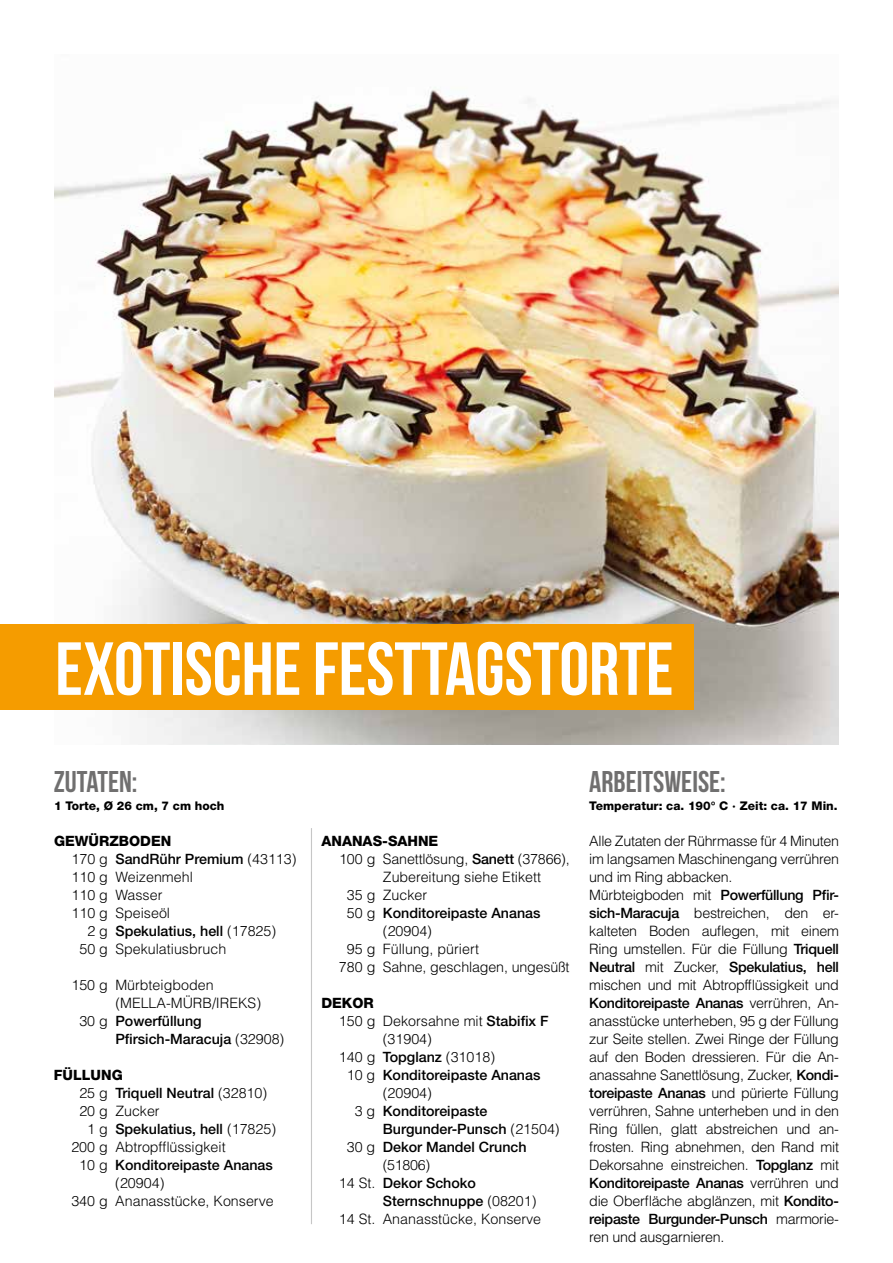
<style>
.page{position:relative;width:893px;height:1263px;background:#fff}
.page>*{position:absolute;margin:0;border:0;box-sizing:border-box;transform-origin:0 0}
.t1{font:75px "Bebas Neue";color:#fff}
.t2{font:30px "Bebas Neue";color:#706f6f}
.t3{font:300 14.25px/18px "Helvetica LT Std";letter-spacing:-.01em;color:#000}
.t4{font:500 14.25px/18px "Helvetica Neue LT Pro";color:#000}
.t5{font:500 14.25px "Helvetica Neue LT Pro";letter-spacing:-.02em;color:#000}
.t6{font:800 14.25px "Helvetica Neue LT Std";color:#000}
.t7{font:800 12px "Helvetica Neue LT Std";color:#000}
.s1{font-family:"Helvetica LT Std";font-weight:300}
.s2{font-family:"Helvetica Neue LT Pro";font-weight:500}
</style>
<div class="page">
<img style="left:54px;top:87px;width:785px;height:657px">
<hr style="left:311px;top:828px;width:1px;height:396px;background:#c6c6c6">
<div style="left:0;top:624px;width:693px;height:85px;background:#f59c00"></div>
<h1 class="t1" style="left:55px;top:628px;width:620px">EXOTISCHE FESTTAGSTORTE</h1>
<h2 class="t2" style="left:54px;top:765px;width:85px">ZUTATEN:</h2>
<p class="t7" style="left:54px;top:799px;width:172px">1 Torte, Ø 26 cm, 7 cm hoch</p>
<p class="t6" style="left:54px;top:832px;width:119px">GEWÜRZBODEN</p>
<p class="t4" style="left:72px;top:850px;width:227px"><span class="s1">170 g</span> SandRühr Premium <span class="s1">(43113)</span></p>
<p class="t3" style="left:72px;top:868px;width:123px">110 g Weizenmehl<br>110 g Wasser<br>110 g Speiseöl</p>
<p class="t4" style="left:87px;top:922px;width:190px"><span class="s1">2 g</span> Spekulatius, hell <span class="s1">(17825)</span></p>
<p class="t3" style="left:79px;top:940px;width:148px">50 g Spekulatiusbruch</p>
<p class="t3" style="left:115px;top:976px;width:147px;text-indent:-44px">150 g Mürbteigboden (MELLA-MÜRB/IREKS)</p>
<p class="t4" style="left:115px;top:1012px;width:170px;text-indent:-36px"><span class="s1">30 g</span> Powerfüllung<br>Pfirsich-Maracuja <span class="s1">(32908)</span></p>
<p class="t6" style="left:54px;top:1066px;width:70px">FÜLLUNG</p>
<p class="t4" style="left:79px;top:1084px;width:189px"><span class="s1">25 g</span> Triquell Neutral <span class="s1">(32810)</span></p>
<p class="t3" style="left:79px;top:1102px;width:82px">20 g Zucker</p>
<p class="t4" style="left:87px;top:1120px;width:190px"><span class="s1">1 g</span> Spekulatius, hell <span class="s1">(17825)</span></p>
<p class="t3" style="left:71px;top:1138px;width:156px">200 g Abtropfflüssigkeit</p>
<p class="t4" style="left:79px;top:1156px;width:195px"><span class="s1">10 g</span> Konditoreipaste Ananas</p>
<p class="t3" style="left:71px;top:1174px;width:204px;text-indent:44px">(20904)<br>340 g Ananasstücke, Konserve</p>
<p class="t6" style="left:321px;top:832px;width:118px">ANANAS-SAHNE</p>
<p class="t3" style="left:339px;top:850px;width:232px">100 g Sanettlösung, <span class="s2">Sanett</span> (37866),</p>
<p class="t3" style="left:383px;top:868px;width:160px">Zubereitung siehe Etikett</p>
<p class="t3" style="left:347px;top:886px;width:82px">35 g Zucker</p>
<p class="t4" style="left:347px;top:904px;width:195px"><span class="s1">50 g</span> Konditoreipaste Ananas</p>
<p class="t3" style="left:383px;top:922px;width:51px">(20904)</p>
<p class="t3" style="left:347px;top:940px;width:134px">95 g Füllung, püriert</p>
<p class="t3" style="left:339px;top:958px;width:232px">780 g Sahne, geschlagen, ungesüßt</p>
<p class="t6" style="left:321px;top:994px;width:54px">DEKOR</p>
<p class="t3" style="left:339px;top:1012px;width:211px">150 g Dekorsahne mit <span class="s2">Stabifix F</span></p>
<p class="t3" style="left:383px;top:1030px;width:51px">(31904)</p>
<p class="t3" style="left:339px;top:1048px;width:158px">140 g <span class="s2">Topglanz</span> (31018)</p>
<p class="t4" style="left:347px;top:1066px;width:195px"><span class="s1">10 g</span> Konditoreipaste Ananas</p>
<p class="t3" style="left:383px;top:1084px;width:51px">(20904)</p>
<p class="t4" style="left:355px;top:1102px;width:134px"><span class="s1">3 g</span> Konditoreipaste</p>
<p class="t4" style="left:383px;top:1120px;width:178px">Burgunder-Punsch <span class="s1">(21504)</span></p>
<p class="t4" style="left:347px;top:1138px;width:181px"><span class="s1">30 g</span> Dekor Mandel Crunch</p>
<p class="t3" style="left:383px;top:1156px;width:49px">(51806)</p>
<p class="t4" style="left:383px;top:1174px;width:155px;text-indent:-44px"><span class="s1">14 St.</span> Dekor Schoko<br>Sternschnuppe <span class="s1">(08201)</span></p>
<p class="t3" style="left:339px;top:1210px;width:204px">14 St. Ananasstücke, Konserve</p>
<h2 class="t2" style="left:589px;top:765px;width:138px">ARBEITSWEISE:</h2>
<p class="t7" style="left:589px;top:799px;width:250px">Temperatur: ca. 190° C · Zeit: ca. 17 Min.</p>
<p class="t3" style="left:589px;top:832px;width:251px;text-align:justify">Alle Zutaten der Rührmasse für 4 Minuten im langsamen Maschinengang verrühren und im Ring abbacken.</p>
<p class="t5" style="left:589px;top:886px;width:251px"><span class="s1">Mürbteigboden mit</span> Powerfüllung Pfir-</p>
<p class="t3" style="left:589px;top:904px;width:251px;text-align:justify"><span class="s2">sich-Maracuja</span> bestreichen, den er&shy;kalteten Boden auflegen, mit einem Ring umstellen. Für die Füllung <span class="s2">Triquell</span></p>
<p class="t5" style="left:589px;top:958px;width:251px">Neutral <span class="s1">mit Zucker,</span> Spekulatius, hell</p>
<p class="t3" style="left:589px;top:976px;width:251px">mischen und mit Abtropfflüssigkeit und</p>
<p class="t5" style="left:589px;top:994px;width:251px">Konditoreipaste Ananas <span class="s1">verrühren, An-</span></p>
<p class="t3" style="left:589px;top:1012px;width:251px;text-align:justify">anasstücke unterheben, 95 g der Füllung zur Seite stellen. Zwei Ringe der Füllung auf den Boden dressieren. Für die An&shy;anassahne Sanettlösung, Zucker, <span class="s2">Kondi&shy;toreipaste Ananas</span> und pürierte Füllung verrühren, Sahne unterheben und in den Ring füllen, glatt abstreichen und an&shy;frosten. Ring abnehmen, den Rand mit Dekorsahne einstreichen. <span class="s2">Topglanz</span> mit</p>
<p class="t5" style="left:589px;top:1174px;width:251px">Konditoreipaste Ananas <span class="s1">verrühren und</span></p>
<p class="t3" style="left:589px;top:1192px;width:251px">die Oberfläche abglänzen, mit <span class="s2">Kondito-</span></p>
<p class="t5" style="left:589px;top:1210px;width:251px">reipaste Burgunder-Punsch <span class="s1">marmorie-</span></p>
<p class="t3" style="left:589px;top:1228px;width:137px">ren und ausgarnieren.</p>
</div>
